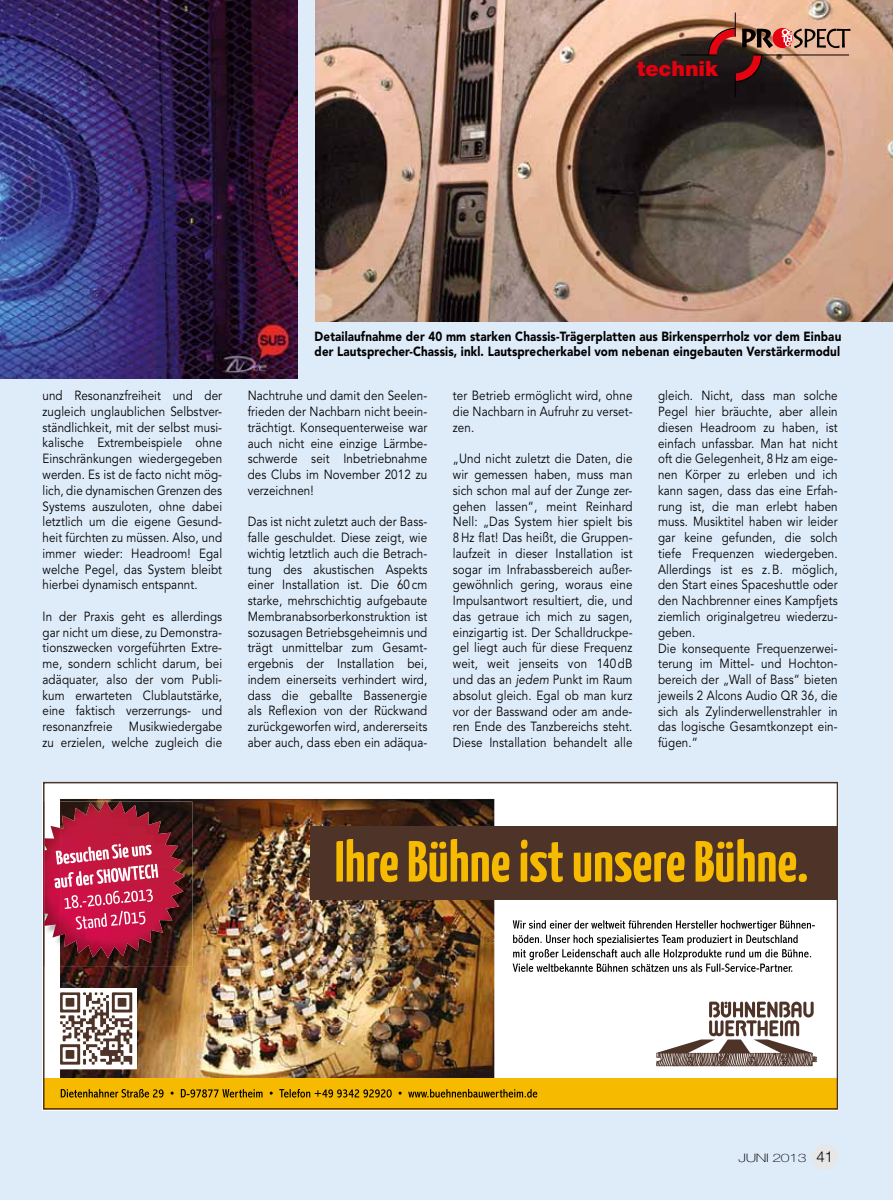
<style>
.page{position:relative;width:893px;height:1200px;background:#fff}
.page>*{position:absolute;margin:0;border:0;box-sizing:border-box;transform-origin:0 0}
.t1{font:900 21px "Helvetica Neue";color:#e3000f}
.t2{font:13.2px/15.8px "Avenir";letter-spacing:.01em;color:#000;text-align:justify;scale:.88 1}
.t3{font:900 13.2px/15.8px "Avenir";letter-spacing:.01em;color:#000;scale:.88 1}
.t4{font:100 11.7px "Helvetica Neue";letter-spacing:-.025em;color:#000;scale:1.35 1}
.s1{font-style:italic}
.s2{font-weight:300;font-size:15px}
</style>
<div class="page">
<div style="left:0;top:0;width:893px;height:1199px;background:#deebf9"></div>
<div style="left:812px;top:1144px;width:26px;height:25px;background:#e7e7e7;border-radius:50%"></div>
<img style="left:316px;top:0;width:577px;height:321px">
<img style="left:0;top:0;width:297px;height:378px">
<svg style="left:705px;top:13px;width:145px;height:84px;background:#946a5b"></svg>
<hr style="left:753px;top:55px;width:96px;height:1px;background:#000">
<hr style="left:680px;top:55px;width:37px;height:1px;background:#000">
<img style="left:43px;top:781px;width:795px;height:328px">
<svg style="left:61px;top:1088px;width:476px;height:9px;background:#b38800"></svg>
<div style="left:310px;top:825px;width:528px;height:74px;background:#4e3329"></div>
<svg style="left:336px;top:839px;width:471px;height:42px"></svg>
<div style="left:56px;top:988px;width:81px;height:81px;background:#fff"></div>
<svg style="left:60px;top:992px;width:72px;height:72px"></svg>
<img style="left:43px;top:925px;width:17px;height:40px">
<img style="left:60px;top:801px;width:132px;height:164px">
<img style="left:43px;top:801px;width:17px;height:37px">
<svg style="left:105px;top:800px;width:16px;height:1px"></svg>
<img style="left:45px;top:825px;width:15px;height:112px">
<img style="left:60px;top:801px;width:125px;height:157px">
<img style="left:43px;top:838px;width:2px;height:87px">
<svg style="left:513px;top:919px;width:302px;height:52px;background:#cecece"></svg>
<svg style="left:54px;top:843px;width:104px;height:86px;background:#d2476b"></svg>
<h1 class="t1" style="left:637px;top:56px;width:83px">technik</h1>
<p class="t2" style="left:43px;top:388px;width:206px">und Resonanzfreiheit und der zugleich unglaublichen Selbstver&shy;ständlichkeit, mit der selbst musi&shy;kalische Extrembeispiele ohne Einschränkungen wiedergegeben werden. Es ist de facto nicht mög&shy;lich, die dynamischen Grenzen des Systems auszuloten, ohne dabei letztlich um die eigene Gesund&shy;heit fürchten zu müssen. Also, und immer wieder: Headroom! Egal welche Pegel, das System bleibt hierbei dynamisch entspannt.</p>
<p class="t2" style="left:43px;top:608px;width:206px">In der Praxis geht es allerdings gar nicht um diese, zu Demonstra&shy;tionszwecken vorgeführten Extre&shy;me, sondern schlicht darum, bei adäquater, also der vom Publi&shy;kum erwarteten Clublautstärke, eine faktisch verzerrungs- und resonanzfreie Musikwiedergabe zu erzielen, welche zugleich die</p>
<p class="t3" style="left:315px;top:328px;width:600px">Detailaufnahme der 40 mm starken Chassis-Trägerplatten aus Birkensperrholz vor dem Einbau der Lautsprecher-Chassis, inkl. Lautsprecherkabel vom nebenan eingebauten Verstärkermodul</p>
<p class="t2" style="left:248px;top:388px;width:206px">Nachtruhe und damit den Seelen&shy;frieden der Nachbarn nicht beein&shy;trächtigt. Konsequenterweise war auch nicht eine einzige Lärmbe&shy;schwerde seit Inbetriebnahme des Clubs im November 2012 zu verzeichnen!</p>
<p class="t2" style="left:248px;top:514px;width:206px">Das ist nicht zuletzt auch der Bass&shy;falle geschuldet. Diese zeigt, wie wichtig letztlich auch die Betrach&shy;tung des akustischen Aspekts einer Installation ist. Die 60 cm starke, mehrschichtig aufgebaute Membranabsorberkonstruktion ist sozusagen Betriebsgeheimnis und trägt unmittelbar zum Gesamt&shy;ergebnis der Installation bei, indem einerseits verhindert wird, dass die geballte Bassenergie als Reflexion von der Rückwand zurückgeworfen wird, andererseits aber auch, dass eben ein adäqua-</p>
<p class="t2" style="left:453px;top:388px;width:206px">ter Betrieb ermöglicht wird, ohne die Nachbarn in Aufruhr zu verset&shy;zen.</p>
<p class="t2" style="left:453px;top:451px;width:206px">„Und nicht zuletzt die Daten, die wir gemessen haben, muss man sich schon mal auf der Zunge zer&shy;gehen lassen“, meint Reinhard Nell: „Das System hier spielt bis 8 Hz flat! Das heißt, die Gruppen&shy;laufzeit in dieser Installation ist sogar im Infrabassbereich außer&shy;gewöhnlich gering, woraus eine Impulsantwort resultiert, die, und das getraue ich mich zu sagen, einzigartig ist. Der Schalldruckpe&shy;gel liegt auch für diese Frequenz weit, weit jenseits von 140dB und das an <span class="s1">jedem</span> Punkt im Raum absolut gleich. Egal ob man kurz vor der Basswand oder am ande&shy;ren Ende des Tanzbereichs steht.<br>Diese Installation behandelt alle</p>
<p class="t2" style="left:658px;top:388px;width:206px;text-align:left">gleich. Nicht, dass man solche<br>Pegel hier bräuchte, aber allein diesen Headroom zu haben, ist einfach unfassbar. Man hat nicht oft die Gelegenheit, 8 Hz am eige&shy;nen Körper zu erleben und ich kann sagen, dass das eine Erfah&shy;rung ist, die man erlebt haben muss. Musiktitel haben wir leider gar keine gefunden, die solch tiefe Frequenzen wiedergeben.<br>Allerdings ist es z.B. möglich, den Start eines Spaceshuttle oder den Nachbrenner eines Kampfjets ziemlich originalgetreu wiederzu&shy;geben.<br>Die konsequente Frequenzerwei&shy;terung im Mittel- und Hochton&shy;bereich der „Wall of Bass“ bieten jeweils 2 Alcons Audio QR 36, die sich als Zylinderwellenstrahler in das logische Gesamtkonzept ein&shy;fügen.“</p>
<p class="t4" style="left:738px;top:1150px;width:72px">Juni 2013 <span class="s2">41</span></p>
</div>
